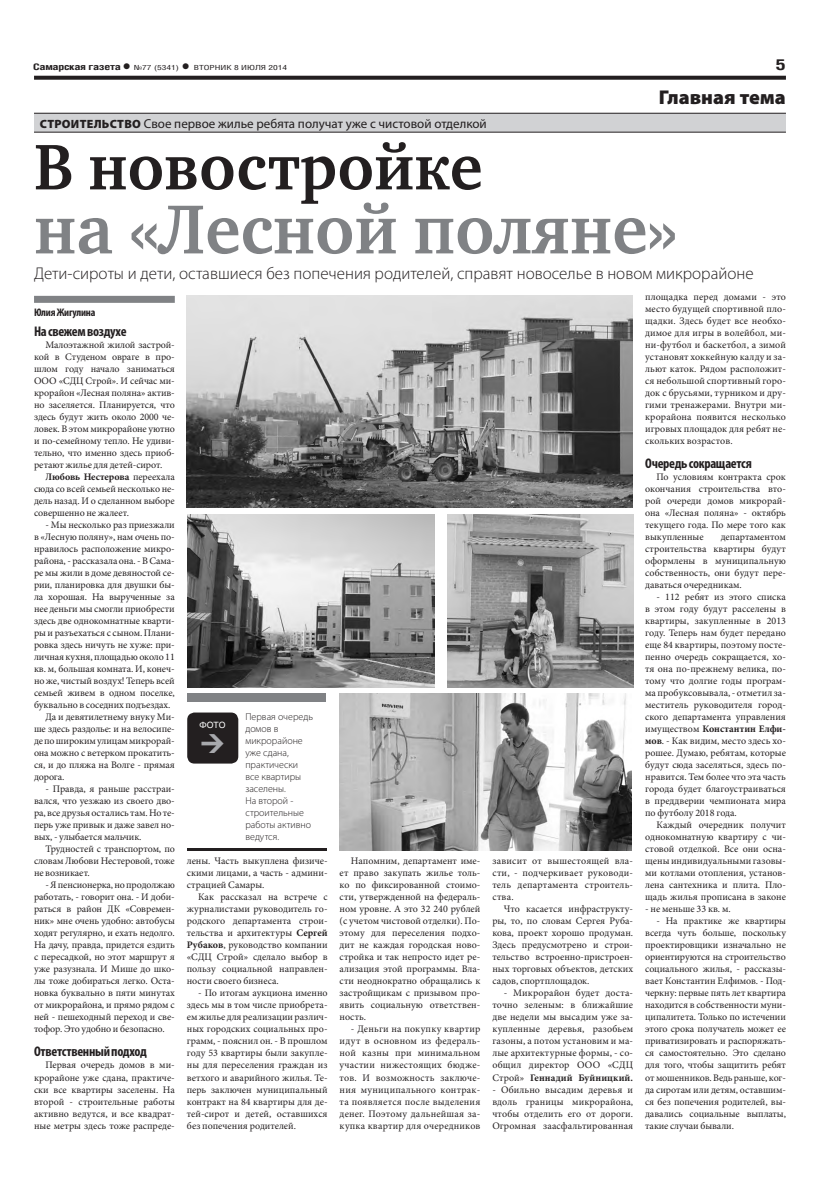
<style>
.page{position:relative;width:820px;height:1191px;background:#fff}
.page>*{position:absolute;margin:0;border:0;box-sizing:border-box;transform-origin:0 0}
.заголовок{font:700 71px "Charter C";color:#808285;scale:.95 1}
.заголовок-2{font:700 66px "Charter C";color:#231f20;scale:.95 1}
.рубрика{font:900 20px "Myriad Pro";color:#231f20}
.подзаголовок{font:300 17px "Myriad Pro";color:#231f20}
.t1{font:700 15px "Helios Cond";color:#231f20;scale:1.4 1}
.заголовок_в_тексте{font:700 condensed 14px "Myriad Pro";letter-spacing:-.02em;color:#231f20}
.надзаголовок{font:13px "Myriad Pro";color:#231f20}
.автор_чб{font:700 condensed 11px "Myriad Pro";letter-spacing:-.02em;color:#231f20}
.ОСНОВНОЙ{font:10px/12px "Minion Pro";color:#231f20;text-align:justify}
.фото_подпись{font:300 10px/12px "Myriad Pro";color:#231f20}
.t2{font:700 9px "Helios Cond";letter-spacing:-.02em;color:#231f20;scale:1.4 1}
.t3{font:8.6px "Helios";color:#fff}
.t4{font:7px "Helios Cond";color:#231f20;scale:1.4 1}
.s1{font-size:16px}
.s2{font-weight:700;font-size:16px}
.s3{font-weight:900;font-size:12px}
.s4{font-weight:700}
</style>
<div class="page">
<svg style="left:34px;top:76px;width:751px;height:4px;background:#322f2f"></svg>
<div style="left:187px;top:712px;width:51px;height:51px;background:#231f20;border-radius:7px"></div>
<hr style="left:187px;top:847px;width:139px;height:3px;background:#231f20">
<div style="left:187px;top:693px;width:139px;height:9px;background:#808285"></div>
<div style="left:34px;top:296px;width:141px;height:7px;background:#808285"></div>
<div style="left:34px;top:113px;width:751px;height:19px;background:#d1d2d4"></div>
<hr style="left:34px;top:113px;width:751px;height:1px;background:#231f20">
<hr style="left:34px;top:132px;width:751px;height:1px;background:#231f20">
<img style="left:187px;top:296px;width:445px;height:211px">
<img style="left:339px;top:693px;width:292px;height:157px">
<img style="left:447px;top:514px;width:186px;height:173px">
<img style="left:187px;top:514px;width:248px;height:173px">
<p class="t2" style="left:33px;top:61px;width:71px">Самарская газета<span class="s1">•</span></p>
<p class="t4" style="left:134px;top:63px;width:111px">№77 (5341) <span class="s2">•</span> ВТОРНИК 8 ИЮЛЯ 2014</p>
<p class="t1" style="left:775px;top:55px;width:9px">5</p>
<p class="рубрика" style="left:658px;top:85px;width:128px">Главная тема</p>
<p class="надзаголовок" style="left:40px;top:115px;width:448px"><span class="s3">СТРОИТЕЛЬСТВО</span> Свое первое жилье ребята получат уже с чистовой отделкой</p>
<p class="заголовок-2" style="left:34px;top:131px;width:473px">В новостройке</p>
<p class="заголовок" style="left:34px;top:190px;width:679px">на «Лесной поляне»</p>
<p class="подзаголовок" style="left:34px;top:263px;width:720px">Дети-сироты и дети, оставшиеся без попечения родителей, справят новоселье в новом микрорайоне</p>
<p class="автор_чб" style="left:34px;top:306px;width:63px">Юлия Жигулина</p>
<p class="заголовок_в_тексте" style="left:34px;top:323px;width:94px">На свежем воздухе</p>
<p class="ОСНОВНОЙ" style="left:34px;top:339px;width:142px;text-indent:11px">Малоэтажной жилой застрой&shy;кой в Студеном овраге в про&shy;шлом году начало заниматься ООО «СДЦ Строй». И сейчас ми&shy;крорайон «Лесная поляна» актив&shy;но заселяется. Планируется, что здесь будут жить около 2000 че&shy;ловек. В этом микрорайоне уютно и по-семейному тепло. Не удиви&shy;тельно, что именно здесь приоб&shy;ретают жилье для детей-сирот.</p>
<p class="ОСНОВНОЙ" style="left:34px;top:471px;width:142px;text-indent:11px"><span class="s4">Любовь Нестерова</span> переехала сюда со всей семьей несколько не&shy;дель назад. И о сделанном выборе совершенно не жалеет.</p>
<p class="ОСНОВНОЙ" style="left:34px;top:519px;width:142px;text-indent:11px">- Мы несколько раз приезжали в «Лесную поляну», нам очень по&shy;нравилось расположение микро&shy;района, - рассказала она. - В Сама&shy;ре мы жили в доме девяностой се&shy;рии, планировка для двушки бы&shy;ла хорошая. На вырученные за нее деньги мы смогли приобрести здесь две однокомнатные кварти&shy;ры и разъехаться с сыном. Плани&shy;ровка здесь ничуть не хуже: при&shy;личная кухня, площадью около 11 кв. м, большая комната. И, конеч&shy;но же, чистый воздух! Теперь всей семьей живем в одном поселке, буквально в соседних подъездах.</p>
<p class="ОСНОВНОЙ" style="left:34px;top:711px;width:142px;text-indent:11px">Да и девятилетнему внуку Ми&shy;ше здесь раздолье: и на велосипе&shy;де по широким улицам микрорай&shy;она можно с ветерком прокатить&shy;ся, и до пляжа на Волге - прямая дорога.</p>
<p class="ОСНОВНОЙ" style="left:34px;top:783px;width:142px;text-indent:11px">- Правда, я раньше расстраи&shy;вался, что уезжаю из своего дво&shy;ра, все друзья остались там. Но те&shy;перь уже привык и даже завел но&shy;вых, - улыбается мальчик.</p>
<p class="ОСНОВНОЙ" style="left:34px;top:843px;width:142px;text-indent:11px">Трудностей с транспортом, по словам Любови Нестеровой, тоже не возникает.</p>
<p class="ОСНОВНОЙ" style="left:34px;top:879px;width:142px;text-indent:11px">- Я пенсионерка, но продолжаю работать, - говорит она. - И доби&shy;раться в район ДК «Современ&shy;ник» мне очень удобно: автобусы ходят регулярно, и ехать недолго.<br>На дачу, правда, придется ездить с пересадкой, но этот маршрут я уже разузнала. И Мише до шко&shy;лы тоже добираться легко. Оста&shy;новка буквально в пяти минутах от микрорайона, и прямо рядом с ней - пешеходный переход и све&shy;тофор. Это удобно и безопасно.</p>
<p class="заголовок_в_тексте" style="left:34px;top:1043px;width:114px">Ответственный подход</p>
<p class="ОСНОВНОЙ" style="left:34px;top:1059px;width:142px;text-indent:11px">Первая очередь домов в ми&shy;крорайоне уже сдана, практиче&shy;ски все квартиры заселены. На второй - строительные работы активно ведутся, и все квадрат&shy;ные метры здесь тоже распреде-</p>
<p class="t3" style="left:199px;top:719px;width:27px">ФОТО</p>
<p class="фото_подпись" style="left:245px;top:710px;width:69px">Первая очередь домов в микрорайоне уже сдана, практически все квартиры заселены.<br>На второй - строительные работы активно ведутся.</p>
<p class="ОСНОВНОЙ" style="left:187px;top:855px;width:142px">лены. Часть выкуплена физиче&shy;скими лицами, а часть - админи&shy;страцией Самары.</p>
<p class="ОСНОВНОЙ" style="left:187px;top:891px;width:142px;text-indent:11px">Как рассказал на встрече с журналистами руководитель го&shy;родского департамента строи&shy;тельства и архитектуры <span class="s4">Сергей Рубаков</span>, руководство компании «СДЦ Строй» сделало выбор в пользу социальной направлен&shy;ности своего бизнеса.</p>
<p class="ОСНОВНОЙ" style="left:187px;top:987px;width:142px;text-indent:11px">- По итогам аукциона именно здесь мы в том числе приобрета&shy;ем жилье для реализации различ&shy;ных городских социальных про&shy;грамм, - пояснил он. - В прошлом году 53 квартиры были закупле&shy;ны для переселения граждан из ветхого и аварийного жилья. Те&shy;перь заключен муниципальный контракт на 84 квартиры для де&shy;тей-сирот и детей, оставшихся без попечения родителей.</p>
<p class="ОСНОВНОЙ" style="left:339px;top:855px;width:142px;text-indent:11px">Напомним, департамент име&shy;ет право закупать жилье толь&shy;ко по фиксированной стоимо&shy;сти, утвержденной на федераль&shy;ном уровне. А это 32 240 рублей (с учетом чистовой отделки). По&shy;этому для переселения подхо&shy;дит не каждая городская ново&shy;стройка и так непросто идет ре&shy;ализация этой программы. Вла&shy;сти неоднократно обращались к застройщикам с призывом про&shy;явить социальную ответствен&shy;ность.</p>
<p class="ОСНОВНОЙ" style="left:339px;top:1023px;width:142px;text-indent:11px">- Деньги на покупку квартир идут в основном из федераль&shy;ной казны при минимальном участии нижестоящих бюдже&shy;тов. И возможность заключе&shy;ния муниципального контрак&shy;та появляется после выделения денег. Поэтому дальнейшая за&shy;купка квартир для очередников</p>
<p class="ОСНОВНОЙ" style="left:492px;top:855px;width:142px">зависит от вышестоящей вла&shy;сти, - подчеркивает руководи&shy;тель департамента строитель&shy;ства.</p>
<p class="ОСНОВНОЙ" style="left:492px;top:903px;width:142px;text-indent:11px">Что касается инфраструкту&shy;ры, то, по словам Сергея Руба&shy;кова, проект хорошо продуман.<br>Здесь предусмотрено и строи&shy;тельство встроенно-пристроен&shy;ных торговых объектов, детских садов, спортплощадок.</p>
<p class="ОСНОВНОЙ" style="left:492px;top:987px;width:142px;text-indent:11px">- Микрорайон будет доста&shy;точно зеленым: в ближайшие две недели мы высадим уже за&shy;купленные деревья, разобьем газоны, а потом установим и ма&shy;лые архитектурные формы, - со&shy;общил директор ООО «СДЦ Строй» <span class="s4">Геннадий Буйницкий.</span></p>
<p class="ОСНОВНОЙ" style="left:492px;top:1083px;width:142px">- Обильно высадим деревья и вдоль границы микрорайона, чтобы отделить его от дороги.<br>Огромная заасфальтированная</p>
<p class="ОСНОВНОЙ" style="left:645px;top:291px;width:142px">площадка перед домами - это место будущей спортивной пло&shy;щадки. Здесь будет все необхо&shy;димое для игры в волейбол, ми&shy;ни-футбол и баскетбол, а зимой установят хоккейную калду и за&shy;льют каток. Рядом расположит&shy;ся небольшой спортивный горо&shy;док с брусьями, турником и дру&shy;гими тренажерами. Внутри ми&shy;крорайона появится несколько игровых площадок для ребят не&shy;скольких возрастов.</p>
<p class="заголовок_в_тексте" style="left:645px;top:455px;width:108px">Очередь сокращается</p>
<p class="ОСНОВНОЙ" style="left:645px;top:471px;width:142px;text-indent:11px">По условиям контракта срок окончания строительства вто&shy;рой очереди домов микрорай&shy;она «Лесная поляна» - октябрь текущего года. По мере того как выкупленные</p>
<p class="ОСНОВНОЙ" style="left:645px;top:531px;width:142px;text-indent:75px">департаментом строительства квартиры будут оформлены в муниципальную собственность, они будут пере&shy;даваться очередникам.</p>
<p class="ОСНОВНОЙ" style="left:645px;top:591px;width:142px;text-indent:11px">- 112 ребят из этого списка в этом году будут расселены в квартиры, закупленные в 2013 году. Теперь нам будет передано еще 84 квартиры, поэтому посте&shy;пенно очередь сокращается, хо&shy;тя она по-прежнему велика, по&shy;тому что долгие годы програм&shy;ма пробуксовывала, - отметил за&shy;меститель руководителя город&shy;ского департамента управления имуществом <span class="s4">Константин Елфи&shy;мов</span>. - Как видим, место здесь хо&shy;рошее. Думаю, ребятам, которые будут сюда заселяться, здесь по&shy;нравится. Тем более что эта часть города будет благоустраиваться в преддверии чемпионата мира по футболу 2018 года.</p>
<p class="ОСНОВНОЙ" style="left:645px;top:819px;width:142px;text-indent:11px">Каждый очередник получит однокомнатную квартиру с чи&shy;стовой отделкой. Все они осна&shy;щены индивидуальными газовы&shy;ми котлами отопления, установ&shy;лена сантехника и плита. Пло&shy;щадь жилья прописана в законе</p>
<p class="ОСНОВНОЙ" style="left:645px;top:903px;width:87px">- не меньше 33 кв. м.</p>
<p class="ОСНОВНОЙ" style="left:645px;top:915px;width:142px;text-indent:11px">- На практике же квартиры всегда чуть больше, поскольку проектировщики изначально не ориентируются на строительство социального жилья, - рассказы&shy;вает Константин Елфимов. - Под&shy;черкну: первые пять лет квартира находится в собственности муни&shy;ципалитета. Только по истечении этого срока получатель может ее приватизировать и распоряжать&shy;ся самостоятельно. Это сделано для того, чтобы защитить ребят от мошенников. Ведь раньше, ког&shy;да сиротам или детям, оставшим&shy;ся без попечения родителей, вы&shy;давались социальные выплаты, такие случаи бывали.</p>
</div>
